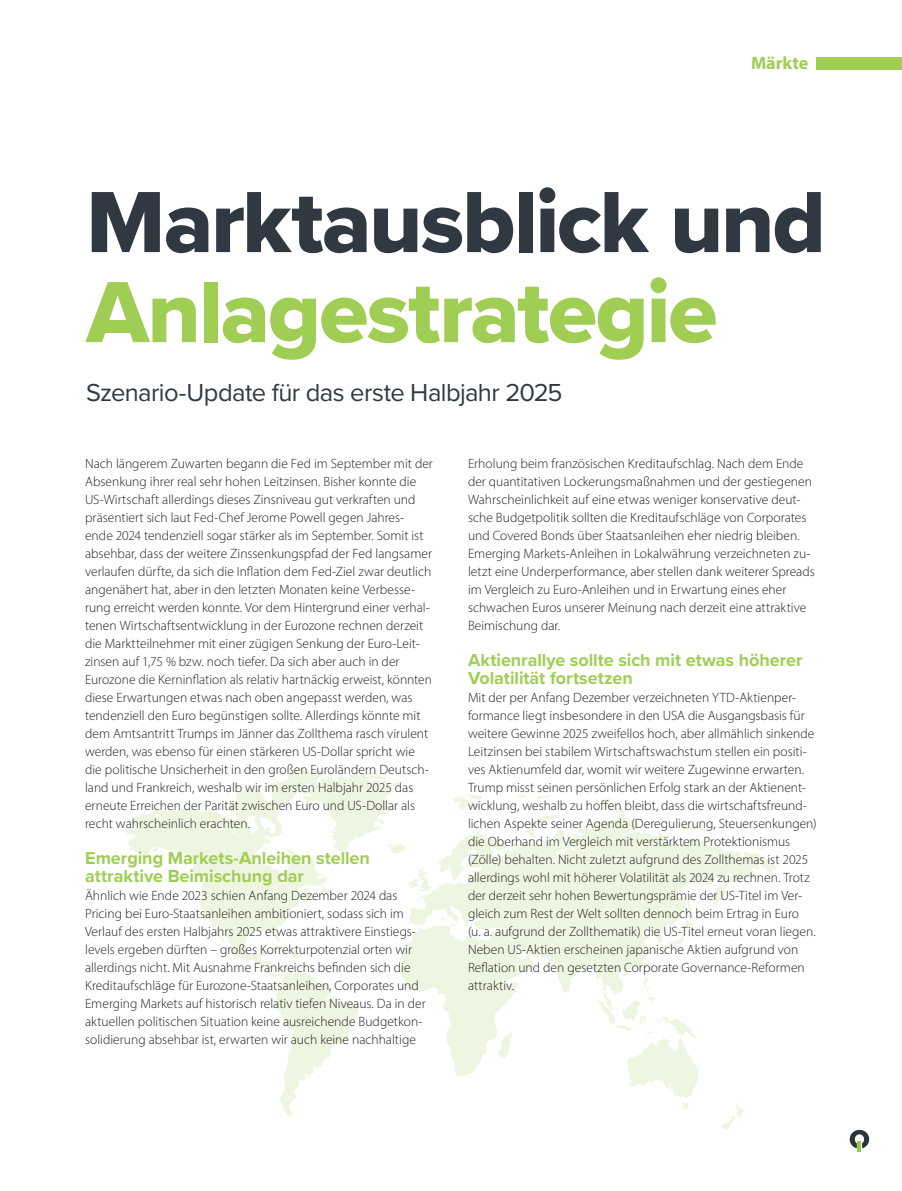
<style>
.page{position:relative;width:902px;height:1191px;background:#fff}
.page>*{position:absolute;margin:0;border:0;box-sizing:border-box;transform-origin:0 0}
.t1{font:90px "Proxima Nova Extrabld";letter-spacing:-.025em;color:#303941}
.t2{font:90px "Proxima Nova Extrabld";letter-spacing:-.025em;color:#a0ce55}
.t3{font:25.5px "Proxima Nova";letter-spacing:-.025em;color:#303941}
.t4{font:700 18px/18px "Proxima Nova";letter-spacing:-.005em;color:#a0ce55}
.t5{font:700 18px "Myriad Pro";color:#a0ce55}
.t6{font:300 13.5px/18px "Myriad Pro";color:#231f20}
</style>
<div class="page">
<svg style="left:557px;top:814px;width:220px;height:179px;fill:#eef6e1"></svg>
<svg style="left:597px;top:962px;width:102px;height:147px"></svg>
<svg style="left:663px;top:896px;width:30px;height:57px"></svg>
<svg style="left:758px;top:846px;width:6px;height:3px"></svg>
<svg style="left:682px;top:823px;width:26px;height:9px"></svg>
<svg style="left:602px;top:798px;width:24px;height:15px"></svg>
<svg style="left:125px;top:770px;width:432px;height:346px"></svg>
<svg style="left:721px;top:1103px;width:22px;height:27px"></svg>
<div style="left:816px;top:57px;width:85px;height:12px;background:#a0ce55"></div>
<hr style="left:857px;top:1141px;width:4px;height:10px;background:#96ca4e">
<svg style="left:849px;top:1129px;width:20px;height:19px"></svg>
<h3 class="t5" style="left:751px;top:51px;width:59px">Märkte</h3>
<h1 class="t1" style="left:86px;top:155px;width:741px">Marktausblick und</h1>
<h1 class="t2" style="left:86px;top:245px;width:632px">Anlagestrategie</h1>
<h2 class="t3" style="left:86px;top:373px;width:478px">Szenario-Update für das erste Halbjahr 2025</h2>
<p class="t6" style="left:85px;top:454px;width:349px">Nach längerem Zuwarten begann die Fed im September mit der Absenkung ihrer real sehr hohen Leitzinsen. Bisher konnte die US-Wirtschaft allerdings dieses Zinsniveau gut verkraften und präsentiert sich laut Fed-Chef Jerome Powell gegen Jahres&shy;ende 2024 tendenziell sogar stärker als im September. Somit ist absehbar, dass der weitere Zinssenkungspfad der Fed langsamer verlaufen dürfte, da sich die Inflation dem Fed-Ziel zwar deutlich angenähert hat, aber in den letzten Monaten keine Verbesse&shy;rung erreicht werden konnte. Vor dem Hintergrund einer verhal&shy;tenen Wirtschaftsentwicklung in der Eurozone rechnen derzeit die Marktteilnehmer mit einer zügigen Senkung der Euro-Leit&shy;zinsen auf 1,75 % bzw. noch tiefer. Da sich aber auch in der Eurozone die Kerninflation als relativ hartnäckig erweist, könnten diese Erwartungen etwas nach oben angepasst werden, was tendenziell den Euro begünstigen sollte. Allerdings könnte mit dem Amtsantritt Trumps im Jänner das Zollthema rasch virulent werden, was ebenso für einen stärkeren US-Dollar spricht wie die politische Unsicherheit in den großen Euroländern Deutsch&shy;land und Frankreich, weshalb wir im ersten Halbjahr 2025 das erneute Erreichen der Parität zwischen Euro und US-Dollar als recht wahrscheinlich erachten.</p>
<h3 class="t4" style="left:85px;top:849px;width:286px">Emerging Markets-Anleihen stellen attraktive Beimischung dar</h3>
<p class="t6" style="left:85px;top:886px;width:342px">Ähnlich wie Ende 2023 schien Anfang Dezember 2024 das Pricing bei Euro-Staatsanleihen ambitioniert, sodass sich im Verlauf des ersten Halbjahrs 2025 etwas attraktivere Einstiegs&shy;levels ergeben dürften – großes Korrekturpotenzial orten wir allerdings nicht. Mit Ausnahme Frankreichs befinden sich die Kreditaufschläge für Eurozone-Staatsanleihen, Corporates und Emerging Markets auf historisch relativ tiefen Niveaus. Da in der aktuellen politischen Situation keine ausreichende Budgetkon&shy;solidierung absehbar ist, erwarten wir auch keine nachhaltige</p>
<p class="t6" style="left:468px;top:454px;width:348px">Erholung beim französischen Kreditaufschlag. Nach dem Ende der quantitativen Lockerungsmaßnahmen und der gestiegenen Wahrscheinlichkeit auf eine etwas weniger konservative deut&shy;sche Budgetpolitik sollten die Kreditaufschläge von Corporates und Covered Bonds über Staatsanleihen eher niedrig bleiben.<br>Emerging Markets-Anleihen in Lokalwährung verzeichneten zu&shy;letzt eine Underperformance, aber stellen dank weiterer Spreads im Vergleich zu Euro-Anleihen und in Erwartung eines eher schwachen Euros unserer Meinung nach derzeit eine attraktive Beimischung dar.</p>
<h3 class="t4" style="left:468px;top:651px;width:336px">Aktienrallye sollte sich mit etwas höherer<br>Volatilität fortsetzen</h3>
<p class="t6" style="left:468px;top:688px;width:350px">Mit der per Anfang Dezember verzeichneten YTD-Aktienper&shy;formance liegt insbesondere in den USA die Ausgangsbasis für weitere Gewinne 2025 zweifellos hoch, aber allmählich sinkende Leitzinsen bei stabilem Wirtschaftswachstum stellen ein positi&shy;ves Aktienumfeld dar, womit wir weitere Zugewinne erwarten.<br>Trump misst seinen persönlichen Erfolg stark an der Aktienent&shy;wicklung, weshalb zu hoffen bleibt, dass die wirtschaftsfreund&shy;lichen Aspekte seiner Agenda (Deregulierung, Steuersenkungen) die Oberhand im Vergleich mit verstärktem Protektionismus (Zölle) behalten. Nicht zuletzt aufgrund des Zollthemas ist 2025 allerdings wohl mit höherer Volatilität als 2024 zu rechnen. Trotz der derzeit sehr hohen Bewertungsprämie der US-Titel im Ver&shy;gleich zum Rest der Welt sollten dennoch beim Ertrag in Euro<br>(u. a. aufgrund der Zollthematik) die US-Titel erneut voran liegen.<br>Neben US-Aktien erscheinen japanische Aktien aufgrund von Reflation und den gesetzten Corporate Governance-Reformen attraktiv.</p>
</div>
